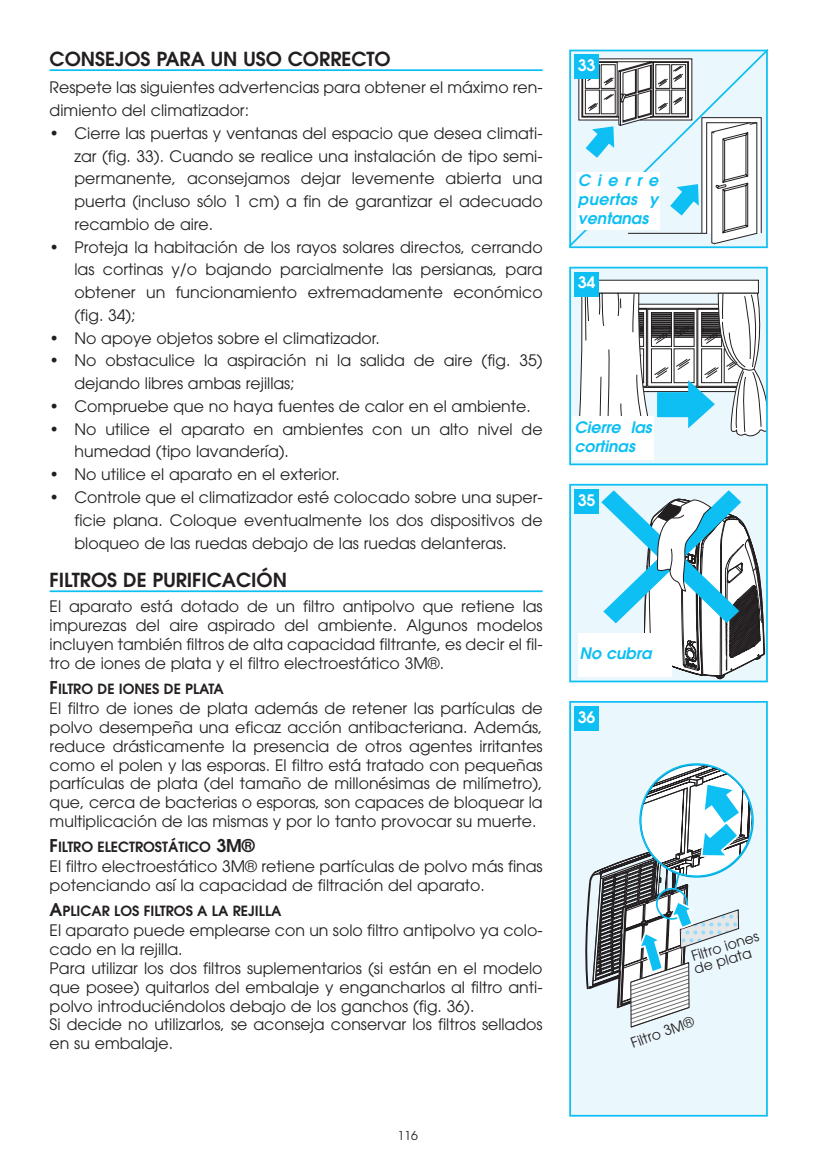
<style>
.page{position:relative;width:818px;height:1166px;background:#fff}
.page>*{position:absolute;margin:0;border:0;box-sizing:border-box;transform-origin:0 0}
.t1{font:600 19.25px "Avant Garde";color:#231f20}
.t2{font:15.75px/18.9px "Avant Garde";color:#231f20}
.t3{font:italic 600 15.75px/18.9px "Avant Garde";color:#0dbff2;text-align:justify}
.t4{font:600 15.75px "Avant Garde";color:#fff}
.t5{font:600 14px "Avant Garde";color:#231f20}
.t6{font:14px "Avant Garde";color:#231f20}
.t7{font:12.25px "Avant Garde";color:#231f20}
.s1{font-size:17.5px}
</style>
<div class="page">
<hr style="left:50px;top:69px;width:492px;height:2px;background:#0dbff2">
<div style="left:570px;top:268px;width:196px;height:196px;background:#eaf7fd"></div>
<div style="left:577px;top:280px;width:181px;height:13px;background:#fff"></div>
<svg style="left:578px;top:292px;width:186px;height:144px"></svg>
<div style="left:656px;top:392px;width:41px;height:25px;background:#0dbff2"></div>
<div style="left:569px;top:267px;width:198px;height:198px;border:2px solid #0dbff2"></div>
<div style="left:570px;top:485px;width:196px;height:196px;background:#eaf7fd"></div>
<svg style="left:601px;top:490px;width:163px;height:189px"></svg>
<div style="left:569px;top:484px;width:198px;height:198px;border:2px solid #0dbff2"></div>
<div style="left:570px;top:702px;width:196px;height:413px;background:#eaf7fd"></div>
<svg style="left:585px;top:763px;width:168px;height:264px"></svg>
<div style="left:569px;top:701px;width:198px;height:415px;border:2px solid #0dbff2"></div>
<div style="left:574px;top:272px;width:24px;height:24px;background:#0dbff2"></div>
<div style="left:574px;top:489px;width:24px;height:24px;background:#0dbff2"></div>
<div style="left:574px;top:706px;width:24px;height:24px;background:#0dbff2"></div>
<svg style="left:569px;top:49px;width:200px;height:200px"></svg>
<div style="left:576px;top:172px;width:83px;height:57px;background:#fff"></div>
<div style="left:572px;top:417px;width:81px;height:43px;background:#fff"></div>
<div style="left:577px;top:633px;width:94px;height:43px;background:#fff"></div>
<hr style="left:50px;top:590px;width:492px;height:2px;background:#0dbff2">
<p class="t1" style="left:50px;top:51px;width:342px">CONSEJOS PARA UN USO CORRECTO</p>
<p class="t2" style="left:50px;top:78px;width:494px;line-height:22.8px">Respete las siguientes advertencias para obtener el máximo ren&shy;dimiento del climatizador:</p>
<p class="t2" style="left:74px;top:123px;width:469px;line-height:22.8px;text-align:justify;text-indent:-25px">• Cierre las puertas y ventanas del espacio que desea climati&shy;zar (fig. 33). Cuando se realice una instalación de tipo semi&shy;permanente, aconsejamos dejar levemente abierta una puerta (incluso sólo 1 cm) a fin de garantizar el adecuado recambio de aire.</p>
<p class="t2" style="left:74px;top:237px;width:469px;line-height:22.8px;text-align:justify;text-indent:-25px">• Proteja la habitación de los rayos solares directos, cerrando las cortinas y/o bajando parcialmente las persianas, para obtener un funcionamiento extremadamente económico (fig. 34);</p>
<p class="t2" style="left:50px;top:330px;width:331px">• No apoye objetos sobre el climatizador.</p>
<p class="t2" style="left:74px;top:351px;width:469px;line-height:22.8px;text-indent:-25px">• No obstaculice la aspiración ni la salida de aire (fig. 35) dejando libres ambas rejillas;</p>
<p class="t2" style="left:50px;top:398px;width:482px">• Compruebe que no haya fuentes de calor en el ambiente.</p>
<p class="t2" style="left:74px;top:419px;width:469px;line-height:22.8px;text-indent:-25px">• No utilice el aparato en ambientes con un alto nivel de humedad (tipo lavandería).</p>
<p class="t2" style="left:50px;top:466px;width:291px">• No utilice el aparato en el exterior.</p>
<p class="t2" style="left:74px;top:487px;width:469px;line-height:22.8px;text-align:justify;text-indent:-25px">• Controle que el climatizador esté colocado sobre una super&shy;ficie plana. Coloque eventualmente los dos dispositivos de bloqueo de las ruedas debajo de las ruedas delanteras.</p>
<p class="t1" style="left:50px;top:572px;width:239px">FILTROS DE PURIFICACIÓN</p>
<p class="t2" style="left:50px;top:598px;width:494px;text-align:justify">El aparato está dotado de un filtro antipolvo que retiene las impurezas del aire aspirado del ambiente. Algunos modelos incluyen también filtros de alta capacidad filtrante, es decir el fil&shy;tro de iones de plata y el filtro electroestático 3M®.</p>
<p class="t5" style="left:50px;top:683px;width:176px"><span class="s1">F</span>ILTRO DE IONES DE PLATA</p>
<p class="t2" style="left:50px;top:700px;width:494px;text-align:justify">El filtro de iones de plata además de retener las partículas de polvo desempeña una eficaz acción antibacteriana. Además, reduce drásticamente la presencia de otros agentes irritantes como el polen y las esporas. El filtro está tratado con pequeñas partículas de plata (del tamaño de millonésimas de milímetro), que, cerca de bacterias o esporas, son capaces de bloquear la multiplicación de las mismas y por lo tanto provocar su muerte.</p>
<p class="t5" style="left:50px;top:842px;width:207px"><span class="s1">F</span>ILTRO ELECTROSTÁTICO <span class="s1">3M®</span></p>
<p class="t2" style="left:50px;top:858px;width:494px">El filtro electroestático 3M® retiene partículas de polvo más finas potenciando así la capacidad de filtración del aparato.</p>
<p class="t5" style="left:50px;top:905px;width:233px"><span class="s1">A</span>PLICAR LOS FILTROS A LA REJILLA</p>
<p class="t2" style="left:50px;top:922px;width:494px">El aparato puede emplearse con un solo filtro antipolvo ya colo&shy;cado en la rejilla.<br>Para utilizar los dos filtros suplementarios (si están en el modelo que posee) quitarlos del embalaje y engancharlos al filtro anti&shy;polvo introduciéndolos debajo de los ganchos (fig. 36).<br>Si decide no utilizarlos, se aconseja conservar los filtros sellados en su embalaje.</p>
<p class="t7" style="left:397px;top:1130px;width:22px">116</p>
<p class="t4" style="left:577px;top:60px;width:19px">33</p>
<p class="t3" style="left:577px;top:172px;width:82px">Cierre puertas y ventanas</p>
<p class="t4" style="left:577px;top:277px;width:19px">34</p>
<p class="t3" style="left:574px;top:419px;width:79px">Cierre las cortinas</p>
<p class="t4" style="left:577px;top:494px;width:19px">35</p>
<p class="t3" style="left:579px;top:645px;width:73px">No cubra</p>
<p class="t4" style="left:577px;top:711px;width:19px">36</p>
<p class="t6" style="left:690px;top:951px;width:71px;rotate:-17deg">Filtro iones</p>
<p class="t6" style="left:692px;top:963px;width:61px;rotate:-16deg">de plata</p>
<p class="t6" style="left:629px;top:1038px;width:67px;rotate:-20deg">Filtro 3M®</p>
</div>
